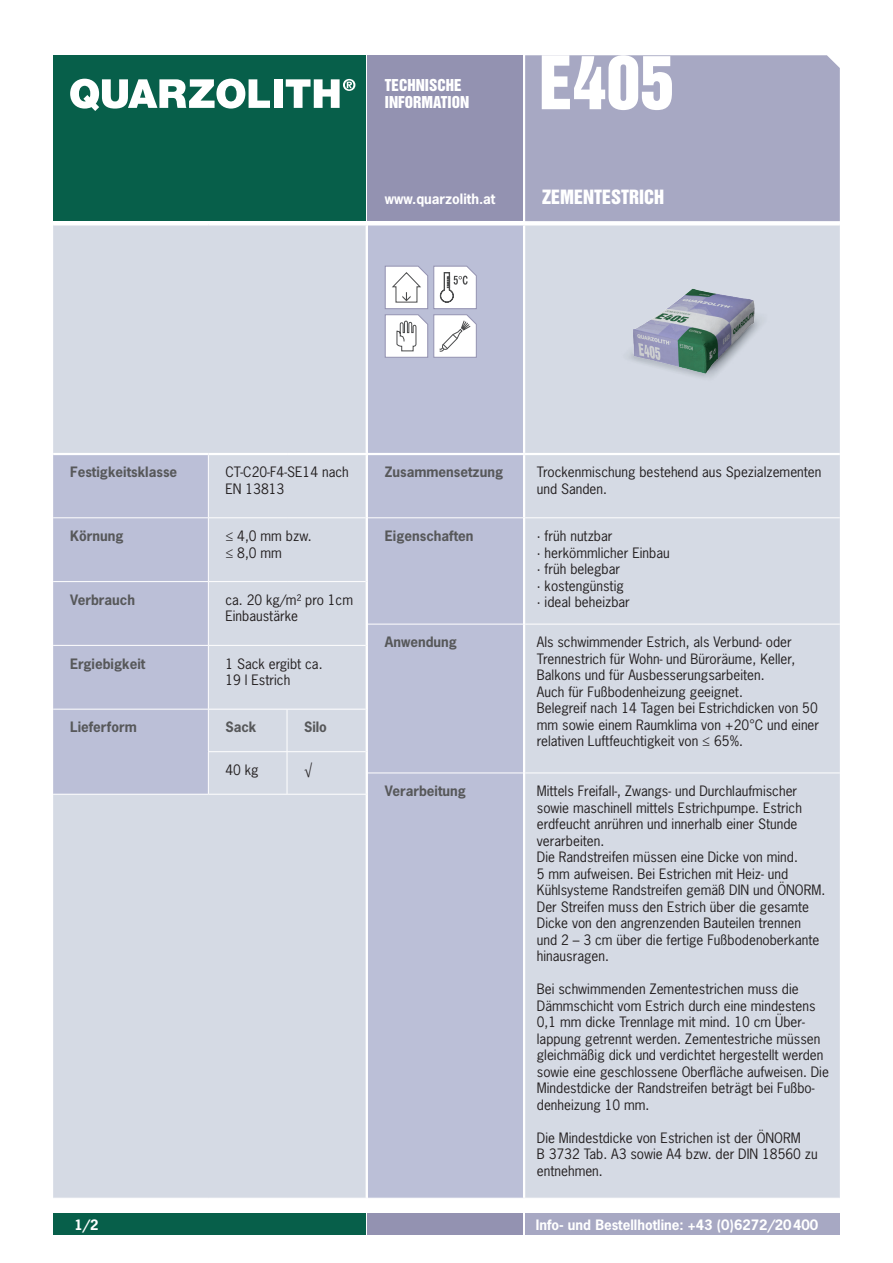
<style>
.page{position:relative;width:893px;height:1263px;background:#fff}
.page>*{position:absolute;margin:0;border:0;box-sizing:border-box;transform-origin:0 0}
.t1{font:67.5px "Helvetica Inserat LT Std";color:#fff}
.Subline_weiss{font:18px "Helvetica Inserat LT Std";color:#fff}
.Subline_weiss-2{font:15px/17.2px "Helvetica Inserat LT Std";color:#fff}
.Copy{font:13.5px/16.5px "News Gothic Std";color:#231f20}
.Copy-2{font:700 13.5px "News Gothic Std";color:#57585a}
.Copy-3{font:700 13.5px "News Gothic Std";color:#fff}
</style>
<div class="page">
<div style="left:368px;top:225px;width:155px;height:973px;background:#bbbfd7"></div>
<div style="left:525px;top:225px;width:315px;height:973px;background:#d5dae4"></div>
<hr style="left:368px;top:517px;width:155px;height:1px;background:#fff">
<hr style="left:525px;top:517px;width:315px;height:1px;background:#fff">
<hr style="left:368px;top:624px;width:155px;height:1px;background:#fff">
<hr style="left:525px;top:624px;width:315px;height:1px;background:#fff">
<hr style="left:368px;top:772px;width:155px;height:1px;background:#fff">
<hr style="left:525px;top:772px;width:315px;height:1px;background:#fff">
<hr style="left:368px;top:453px;width:156px;height:2px;background:#fff">
<hr style="left:524px;top:453px;width:316px;height:2px;background:#fff">
<div style="left:53px;top:225px;width:313px;height:973px;background:#d5dae4"></div>
<div style="left:53px;top:455px;width:155px;height:339px;background:#bbbfd7"></div>
<hr style="left:53px;top:794px;width:155px;height:1px;background:#fff">
<hr style="left:208px;top:794px;width:79px;height:1px;background:#fff">
<hr style="left:287px;top:794px;width:81px;height:1px;background:#fff">
<hr style="left:208px;top:455px;width:1px;height:62px;background:#fff">
<hr style="left:53px;top:517px;width:155px;height:1px;background:#fff">
<hr style="left:208px;top:517px;width:79px;height:1px;background:#fff">
<hr style="left:208px;top:518px;width:1px;height:63px;background:#fff">
<hr style="left:287px;top:517px;width:79px;height:1px;background:#fff">
<hr style="left:53px;top:581px;width:155px;height:1px;background:#fff">
<hr style="left:208px;top:581px;width:79px;height:1px;background:#fff">
<hr style="left:208px;top:582px;width:1px;height:63px;background:#fff">
<hr style="left:287px;top:581px;width:79px;height:1px;background:#fff">
<hr style="left:53px;top:645px;width:155px;height:1px;background:#fff">
<hr style="left:208px;top:645px;width:79px;height:1px;background:#fff">
<hr style="left:208px;top:646px;width:1px;height:63px;background:#fff">
<hr style="left:287px;top:645px;width:79px;height:1px;background:#fff">
<hr style="left:53px;top:709px;width:155px;height:1px;background:#fff">
<hr style="left:208px;top:709px;width:79px;height:1px;background:#fff">
<hr style="left:208px;top:709px;width:1px;height:42px;background:#fff">
<hr style="left:287px;top:709px;width:79px;height:1px;background:#fff">
<hr style="left:287px;top:709px;width:1px;height:42px;background:#fff">
<hr style="left:208px;top:751px;width:79px;height:1px;background:#fff">
<hr style="left:208px;top:752px;width:1px;height:42px;background:#fff">
<hr style="left:287px;top:751px;width:79px;height:1px;background:#fff">
<hr style="left:287px;top:752px;width:1px;height:42px;background:#fff">
<hr style="left:53px;top:453px;width:155px;height:2px;background:#fff">
<hr style="left:208px;top:453px;width:79px;height:2px;background:#fff">
<hr style="left:287px;top:453px;width:81px;height:2px;background:#fff">
<svg style="left:384px;top:265px;width:93px;height:93px"></svg>
<div style="left:53px;top:55px;width:313px;height:166px;background:#075f4a"></div>
<div style="left:525px;top:55px;width:315px;height:166px;background:#a7a8c3"></div>
<div style="left:368px;top:55px;width:155px;height:166px;background:#9392b1"></div>
<svg style="left:70px;top:79px;width:200px;height:32px"></svg>
<div style="left:274px;top:79px;width:9px;height:29px;background:#fff"></div>
<svg style="left:286px;top:79px;width:69px;height:29px"></svg>
<div style="left:53px;top:1213px;width:313px;height:21px;background:#075f4a"></div>
<div style="left:368px;top:1213px;width:155px;height:21px;background:#9392b1"></div>
<div style="left:525px;top:1213px;width:315px;height:21px;background:#a7a8c3"></div>
<img style="left:585px;top:231px;width:215px;height:215px">
<img style="left:587px;top:234px;width:214px;height:214px">
<p class="Subline_weiss-2" style="left:385px;top:77px;width:86px">TECHNISCHE<br>INFORMATION</p>
<p class="t1" style="left:539px;top:42px;width:136px">E405</p>
<p class="Copy-3" style="left:385px;top:190px;width:112px">www.quarzolith.at</p>
<p class="Subline_weiss" style="left:542px;top:186px;width:124px">ZEMENTESTRICH</p>
<p class="Copy-2" style="left:70px;top:463px;width:109px">Festigkeitsklasse</p>
<p class="Copy" style="left:225px;top:464px;width:125px">CT-C20-F4-SE14 nach</p>
<p class="Copy" style="left:225px;top:480px;width:61px">EN 13813</p>
<p class="Copy-2" style="left:70px;top:527px;width:55px">Körnung</p>
<p class="Copy" style="left:225px;top:528px;width:88px">≤ 4,0 mm bzw.</p>
<p class="Copy" style="left:225px;top:544px;width:58px">≤ 8,0 mm</p>
<p class="Copy-2" style="left:70px;top:591px;width:66px">Verbrauch</p>
<p class="Copy" style="left:225px;top:591px;width:129px">ca. 20 kg/m² pro 1cm<br>Einbaustärke</p>
<p class="Copy-2" style="left:70px;top:655px;width:77px">Ergiebigkeit</p>
<p class="Copy" style="left:225px;top:655px;width:99px">1 Sack ergibt ca.</p>
<p class="Copy" style="left:225px;top:672px;width:67px">19 l Estrich</p>
<p class="Copy-2" style="left:70px;top:718px;width:68px">Lieferform</p>
<p class="Copy-2" style="left:225px;top:718px;width:33px">Sack</p>
<p class="Copy-2" style="left:304px;top:718px;width:24px">Silo</p>
<p class="Copy" style="left:225px;top:761px;width:35px">40 kg</p>
<p class="Copy" style="left:304px;top:761px;width:10px">√</p>
<p class="Copy-2" style="left:385px;top:463px;width:120px">Zusammensetzung</p>
<p class="Copy" style="left:537px;top:464px;width:286px">Trockenmischung bestehend aus Spezialzementen und Sanden.</p>
<p class="Copy-2" style="left:385px;top:527px;width:90px">Eigenschaften</p>
<p class="Copy" style="left:537px;top:528px;width:77px">· früh nutzbar</p>
<p class="Copy" style="left:537px;top:544px;width:134px">· herkömmlicher Einbau</p>
<p class="Copy" style="left:537px;top:561px;width:85px">· früh belegbar</p>
<p class="Copy" style="left:537px;top:577px;width:88px">· kostengünstig</p>
<p class="Copy" style="left:537px;top:594px;width:95px">· ideal beheizbar</p>
<p class="Copy-2" style="left:385px;top:633px;width:74px">Anwendung</p>
<p class="Copy" style="left:537px;top:634px;width:256px">Als schwimmender Estrich, als Verbund- oder</p>
<p class="Copy" style="left:537px;top:650px;width:260px">Trennestrich für Wohn- und Büroräume, Keller,<br>Balkons und für Ausbesserungsarbeiten.</p>
<p class="Copy" style="left:537px;top:683px;width:208px">Auch für Fußbodenheizung geeignet.</p>
<p class="Copy" style="left:537px;top:700px;width:284px;text-align:justify">Belegreif nach 14 Tagen bei Estrichdicken von 50 mm sowie einem Raumklima von +20°C und einer relativen Luftfeuchtigkeit von ≤ 65%.</p>
<p class="Copy-2" style="left:385px;top:782px;width:83px">Verarbeitung</p>
<p class="Copy" style="left:537px;top:783px;width:267px">Mittels Freifall-, Zwangs- und Durchlaufmischer sowie maschinell mittels Estrichpumpe. Estrich erdfeucht anrühren und innerhalb einer Stunde verarbeiten.</p>
<p class="Copy" style="left:537px;top:849px;width:263px">Die Randstreifen müssen eine Dicke von mind.</p>
<p class="Copy" style="left:537px;top:865px;width:290px">5 mm aufweisen. Bei Estrichen mit Heiz- und Kühlsysteme Randstreifen gemäß DIN und ÖNORM.<br>Der Streifen muss den Estrich über die gesamte Dicke von den angrenzenden Bauteilen trennen<br>und 2 – 3 cm über die fertige Fußbodenoberkante hinausragen.</p>
<p class="Copy" style="left:537px;top:981px;width:294px">Bei schwimmenden Zementestrichen muss die Dämmschicht vom Estrich durch eine mindestens 0,1 mm dicke Trennlage mit mind. 10 cm Über&shy;lappung getrennt werden. Zementestriche müssen gleichmäßig dick und verdichtet hergestellt werden sowie eine geschlossene Oberfläche aufweisen. Die Mindestdicke der Randstreifen beträgt bei Fußbo&shy;denheizung 10 mm.</p>
<p class="Copy" style="left:537px;top:1129px;width:282px">Die Mindestdicke von Estrichen ist der ÖNORM<br>B 3732 Tab. A3 sowie A4 bzw. der DIN 18560 zu entnehmen.</p>
<p class="Copy-3" style="left:74px;top:1216px;width:26px">1/2</p>
<p class="Copy-3" style="left:536px;top:1216px;width:284px">Info- und Bestellhotline: +43 (0)6272/20400</p>
</div>
